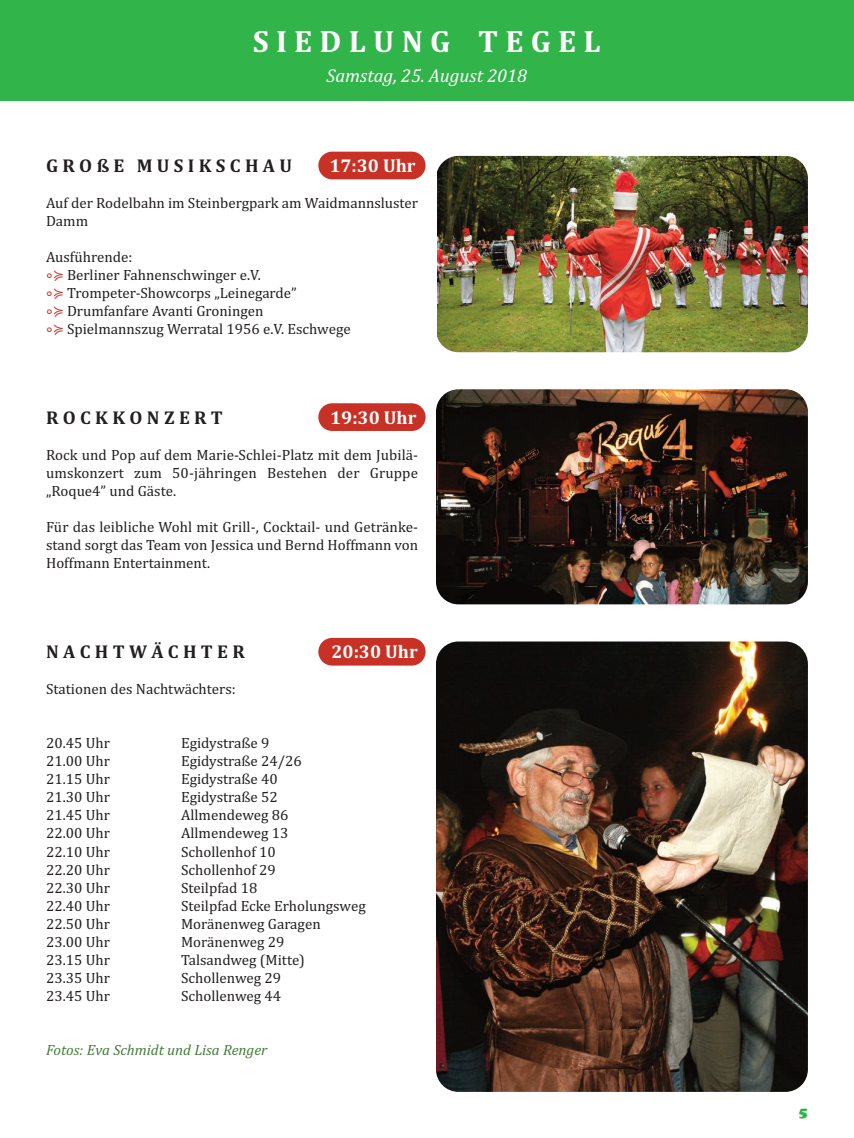
<style>
.page{position:relative;width:854px;height:1138px;background:#fff}
.page>*{position:absolute;margin:0;border:0;box-sizing:border-box;transform-origin:0 0}
.t1{font:700 31.25px "Cambria";color:#fff}
.t2{font:700 18.75px "Cambria";color:#231f20}
.t3{font:700 18.75px "Cambria";color:#fff}
.t4{font:italic 18.75px "Cambria";color:#fff}
.t5{font:15px/18px "Cambria";color:#231f20}
.t6{font:italic 15px "Cambria";color:#427c37}
.t7{font:900 15px "Cooper";color:#31b44a}
.s1{color:#c83226}
</style>
<div class="page">
<div style="left:318px;top:638px;width:108px;height:27px;background:#c83226;border-radius:14px"></div>
<div style="left:318px;top:403px;width:108px;height:28px;background:#c83226;border-radius:14px"></div>
<div style="left:318px;top:152px;width:108px;height:27px;background:#c83226;border-radius:14px"></div>
<img style="left:437px;top:156px;width:371px;height:196px;border-radius:22px">
<img style="left:436px;top:389px;width:372px;height:215px;border-radius:22px">
<div style="left:0;top:0;width:854px;height:100px;background:#31b44a"></div>
<img style="left:436px;top:641px;width:372px;height:450px;border-radius:22px">
<h1 class="t1" style="left:253px;top:23px;width:349px">S I E D L U N G T E G E L</h1>
<p class="t4" style="left:326px;top:65px;width:202px">Samstag, 25. August 2018</p>
<p class="t2" style="left:46px;top:155px;width:248px">G R O ß E M U S I K S C H A U</p>
<p class="t3" style="left:329px;top:155px;width:88px">17:30 Uhr</p>
<p class="t5" style="left:46px;top:194px;width:374px">Auf der Rodelbahn im Steinbergpark am Waidmannsluster<br>Damm</p>
<p class="t5" style="left:46px;top:248px;width:306px">Ausführende:<br><span class="s1">∘≽</span> Berliner Fahnenschwinger e.V.<br><span class="s1">∘≽</span> Trompeter-Showcorps „Leinegarde”<br><span class="s1">∘≽</span> Drumfanfare Avanti Groningen<br><span class="s1">∘≽</span> Spielmannszug Werratal 1956 e.V. Eschwege</p>
<p class="t2" style="left:46px;top:407px;width:178px">R O C K K O N Z E R T</p>
<p class="t3" style="left:330px;top:407px;width:88px">19:30 Uhr</p>
<p class="t5" style="left:46px;top:446px;width:374px;text-align:justify">Rock und Pop auf dem Marie-Schlei-Platz mit dem Jubilä&shy;umskonzert zum 50-jähringen Bestehen der Gruppe „Roque4” und Gäste.</p>
<p class="t5" style="left:46px;top:518px;width:374px;text-align:justify">Für das leibliche Wohl mit Grill-, Cocktail- und Getränke&shy;stand sorgt das Team von Jessica und Bernd Hoffmann von Hoffmann Entertainment.</p>
<p class="t2" style="left:46px;top:641px;width:200px">N A C H T W Ä C H T E R</p>
<p class="t3" style="left:331px;top:641px;width:88px">20:30 Uhr</p>
<p class="t5" style="left:46px;top:680px;width:191px">Stationen des Nachtwächters:</p>
<p class="t5" style="left:46px;top:734px;width:65px">20.45 Uhr</p>
<p class="t5" style="left:181px;top:734px;width:90px">Egidystraße 9</p>
<p class="t5" style="left:46px;top:752px;width:65px">21.00 Uhr</p>
<p class="t5" style="left:181px;top:752px;width:122px">Egidystraße 24/26</p>
<p class="t5" style="left:46px;top:770px;width:65px">21.15 Uhr</p>
<p class="t5" style="left:181px;top:770px;width:98px">Egidystraße 40</p>
<p class="t5" style="left:46px;top:788px;width:65px">21.30 Uhr</p>
<p class="t5" style="left:181px;top:788px;width:98px">Egidystraße 52</p>
<p class="t5" style="left:46px;top:806px;width:65px">21.45 Uhr</p>
<p class="t5" style="left:181px;top:806px;width:109px">Allmendeweg 86</p>
<p class="t5" style="left:46px;top:824px;width:65px">22.00 Uhr</p>
<p class="t5" style="left:181px;top:824px;width:109px">Allmendeweg 13</p>
<p class="t5" style="left:46px;top:842px;width:65px">22.10 Uhr</p>
<p class="t5" style="left:181px;top:842px;width:96px">Schollenhof 10</p>
<p class="t5" style="left:46px;top:860px;width:65px">22.20 Uhr</p>
<p class="t5" style="left:181px;top:860px;width:96px">Schollenhof 29</p>
<p class="t5" style="left:46px;top:878px;width:65px">22.30 Uhr</p>
<p class="t5" style="left:181px;top:878px;width:78px">Steilpfad 18</p>
<p class="t5" style="left:46px;top:896px;width:65px">22.40 Uhr</p>
<p class="t5" style="left:181px;top:896px;width:186px">Steilpfad Ecke Erholungsweg</p>
<p class="t5" style="left:46px;top:914px;width:65px">22.50 Uhr</p>
<p class="t5" style="left:181px;top:914px;width:141px">Moränenweg Garagen</p>
<p class="t5" style="left:46px;top:932px;width:65px">23.00 Uhr</p>
<p class="t5" style="left:181px;top:932px;width:105px">Moränenweg 29</p>
<p class="t5" style="left:46px;top:950px;width:65px">23.15 Uhr</p>
<p class="t5" style="left:181px;top:950px;width:125px">Talsandweg (Mitte)</p>
<p class="t5" style="left:46px;top:968px;width:65px">23.35 Uhr</p>
<p class="t5" style="left:181px;top:968px;width:101px">Schollenweg 29</p>
<p class="t5" style="left:46px;top:986px;width:65px">23.45 Uhr</p>
<p class="t5" style="left:181px;top:986px;width:101px">Schollenweg 44</p>
<p class="t6" style="left:46px;top:1040px;width:223px">Fotos: Eva Schmidt und Lisa Renger</p>
<p class="t7" style="left:799px;top:1103px;width:11px">5</p>
</div>
